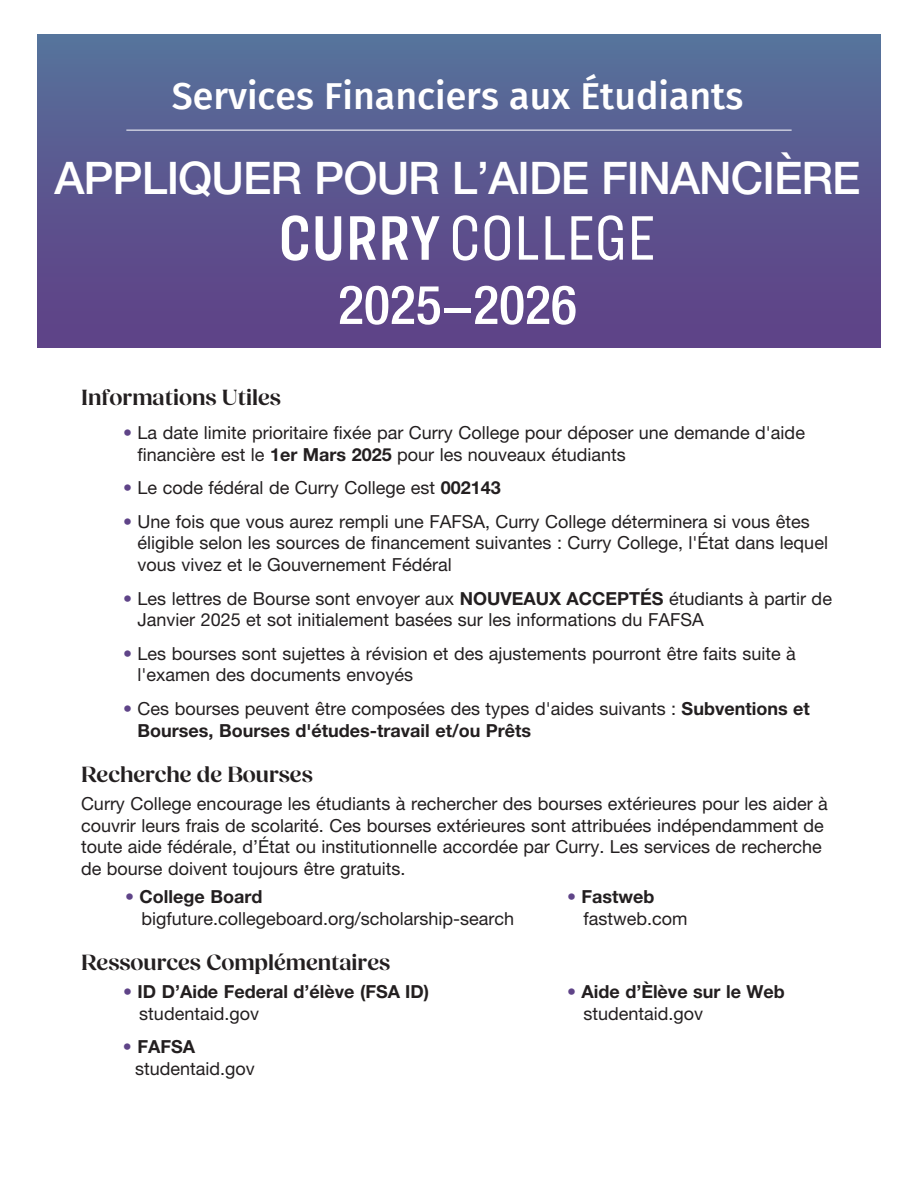
<style>
.page{position:relative;width:918px;height:1188px;background:#fff}
.page>*{position:absolute;margin:0;border:0;box-sizing:border-box;transform-origin:0 0}
.t1{font:500 condensed 54px "Helvetica Neue LT Pro";color:#fff}
.t2{font:500 45px "Helvetica Neue LT Pro";letter-spacing:-.02em;color:#fff}
.t3{font:500 37.5px "Fira Sans";color:#fff}
.t4{font:600 22.5px "Fields Display";color:#231f20}
.t5{font:18px/21.6px "Helvetica Neue LT Pro";color:#231f20}
.t6{font:700 18px "Helvetica Neue LT Pro";color:#231f20}
.s1{font-size:52.5px}
.s2{font-weight:700;color:#5f4488}
.s3{font-weight:700}
.s4{color:#5f4488}
</style>
<div class="page">
<div style="left:37px;top:34px;width:844px;height:314px;background:linear-gradient(to bottom,#56719b,#603e85)"></div>
<hr style="left:126px;top:130px;width:666px;height:1px;background:#fff">
<svg style="left:350px;top:216px;width:26px;height:44px"></svg>
<svg style="left:282px;top:215px;width:26px;height:46px"></svg>
<svg style="left:316px;top:216px;width:25px;height:45px"></svg>
<svg style="left:382px;top:216px;width:58px;height:44px"></svg>
<svg style="left:453px;top:215px;width:24px;height:46px"></svg>
<svg style="left:485px;top:215px;width:25px;height:46px"></svg>
<svg style="left:519px;top:216px;width:19px;height:44px"></svg>
<svg style="left:546px;top:216px;width:19px;height:44px"></svg>
<svg style="left:571px;top:216px;width:21px;height:44px"></svg>
<svg style="left:598px;top:215px;width:25px;height:45px"></svg>
<svg style="left:632px;top:216px;width:21px;height:44px"></svg>
<p class="t3" style="left:172px;top:66px;width:573px">Services Financiers aux Étudiants</p>
<p class="t2" style="left:54px;top:151px;width:808px">APPLIQUER POUR L’AIDE FINANCIÈRE</p>
<p class="t1" style="left:338px;top:272px;width:240px">2025<span class="s1">−</span>2026</p>
<p class="t4" style="left:81px;top:385px;width:201px">Informations Utiles</p>
<p class="t5" style="left:138px;top:421px;width:669px;text-indent:-15px"><span class="s2">•</span> La date limite prioritaire fixée par Curry College pour déposer une demande d'aide financière est le <span class="s3">1er Mars 2025</span> pour les nouveaux étudiants</p>
<p class="t5" style="left:123px;top:477px;width:379px"><span class="s2">•</span> Le code fédéral de Curry College est <span class="s3">002143</span></p>
<p class="t5" style="left:138px;top:510px;width:692px;text-indent:-15px"><span class="s2">•</span> Une fois que vous aurez rempli une FAFSA, Curry College déterminera si vous êtes éligible selon les sources de financement suivantes : Curry College, l'État dans lequel vous vivez et le Gouvernement Fédéral</p>
<p class="t5" style="left:138px;top:587px;width:696px;text-indent:-15px"><span class="s2">•</span> Les lettres de Bourse sont envoyer aux <span class="s3">NOUVEAUX ACCEPTÉS</span> étudiants à partir de<br>Janvier 2025 et sot initialement basées sur les informations du FAFSA</p>
<p class="t5" style="left:138px;top:642px;width:660px;text-indent:-15px"><span class="s2">•</span> Les bourses sont sujettes à révision et des ajustements pourront être faits suite à l'examen des documents envoyés</p>
<p class="t5" style="left:138px;top:697px;width:674px;text-indent:-15px"><span class="s2">•</span> Ces bourses peuvent être composées des types d'aides suivants : <span class="s3">Subventions et<br>Bourses, Bourses d'études-travail et/ou Prêts</span></p>
<p class="t4" style="left:81px;top:761px;width:233px">Recherche de Bourses</p>
<p class="t5" style="left:81px;top:792px;width:748px">Curry College encourage les étudiants à rechercher des bourses extérieures pour les aider à couvrir leurs frais de scolarité. Ces bourses extérieures sont attribuées indépendamment de toute aide fédérale, d’État ou institutionnelle accordée par Curry. Les services de recherche de bourse doivent toujours être gratuits.</p>
<p class="t6" style="left:125px;top:886px;width:139px"><span class="s4">•</span> College Board</p>
<p class="t6" style="left:567px;top:886px;width:89px"><span class="s4">•</span> Fastweb</p>
<p class="t5" style="left:142px;top:907px;width:374px">bigfuture.collegeboard.org/scholarship-search</p>
<p class="t5" style="left:584px;top:907px;width:106px">fastweb.com</p>
<p class="t4" style="left:81px;top:949px;width:311px">Ressources Complémentaires</p>
<p class="t6" style="left:123px;top:981px;width:308px"><span class="s4">•</span> ID D’Aide Federal d’élève (FSA ID)</p>
<p class="t6" style="left:567px;top:981px;width:219px"><span class="s4">•</span> Aide d’Èlève sur le Web</p>
<p class="t5" style="left:139px;top:1002px;width:121px">studentaid.gov</p>
<p class="t5" style="left:584px;top:1002px;width:121px">studentaid.gov</p>
<p class="t6" style="left:123px;top:1036px;width:74px"><span class="s4">•</span> FAFSA</p>
<p class="t5" style="left:135px;top:1057px;width:121px">studentaid.gov</p>
</div>
